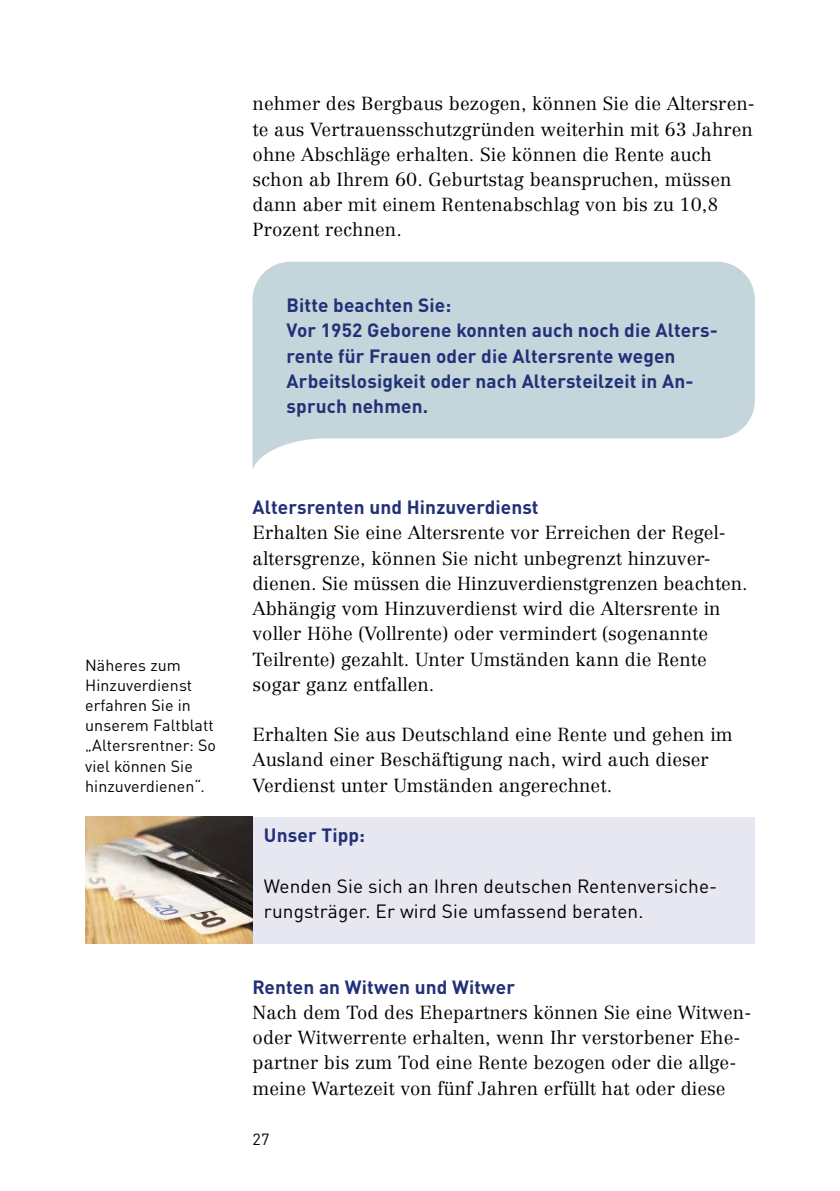
<style>
.page{position:relative;width:840px;height:1191px;background:#fff}
.page>*{position:absolute;margin:0;border:0;box-sizing:border-box;transform-origin:0 0}
.t1{font:700 19px/25.2px "DIN Pro";letter-spacing:.005em;color:#213178}
.t2{font:19px/25.2px "DIN Pro";letter-spacing:.005em;color:#000}
.t3{font:300 18.6px/25.2px "Centennial LT Pro";letter-spacing:.005em;color:#000}
.t4{font:16px/20.2px "DIN Pro";letter-spacing:.005em;color:#000}
</style>
<div class="page">
<div style="left:252px;top:817px;width:502px;height:126px;background:#e7e7f1"></div>
<svg style="left:252px;top:262px;width:502px;height:207px;background:#cddbe0"></svg>
<img style="left:85px;top:817px;width:167px;height:126px">
<p class="t4" style="left:85px;top:653px;width:132px">Näheres zum<br>Hinzuverdienst erfahren Sie in unserem Faltblatt „Altersrentner: So viel können Sie hinzuverdienen“.</p>
<p class="t3" style="left:252px;top:91px;width:503px">nehmer des Bergbaus bezogen, können Sie die Altersren&shy;te aus Vertrauensschutzgründen weiterhin mit 63 Jahren ohne Abschläge erhalten. Sie können die Rente auch schon ab Ihrem 60. Geburtstag beanspruchen, müssen dann aber mit einem Rentenabschlag von bis zu 10,8<br>Prozent rechnen.</p>
<p class="t1" style="left:286px;top:290px;width:432px">Bitte beachten Sie:<br>Vor 1952 Geborene konnten auch noch die Alters&shy;rente für Frauen oder die Altersrente wegen Arbeitslosigkeit oder nach Altersteilzeit in An&shy;spruch nehmen.</p>
<p class="t1" style="left:252px;top:492px;width:287px">Altersrenten und Hinzuverdienst</p>
<p class="t3" style="left:252px;top:520px;width:496px">Erhalten Sie eine Altersrente vor Erreichen der Regel&shy;altersgrenze, können Sie nicht unbegrenzt hinzuver&shy;dienen. Sie müssen die Hinzuverdienstgrenzen beachten.<br>Abhängig vom Hinzuverdienst wird die Altersrente in voller Höhe (Vollrente) oder vermindert (sogenannte Teilrente) gezahlt. Unter Umständen kann die Rente sogar ganz entfallen.</p>
<p class="t3" style="left:252px;top:722px;width:481px">Erhalten Sie aus Deutschland eine Rente und gehen im<br>Ausland einer Beschäftigung nach, wird auch dieser<br>Verdienst unter Umständen angerechnet.</p>
<p class="t1" style="left:264px;top:820px;width:103px">Unser Tipp:</p>
<p class="t2" style="left:264px;top:871px;width:454px">Wenden Sie sich an Ihren deutschen Rentenversiche&shy;rungsträger. Er wird Sie umfassend beraten.</p>
<p class="t1" style="left:252px;top:972px;width:264px">Renten an Witwen und Witwer</p>
<p class="t3" style="left:252px;top:999px;width:497px">Nach dem Tod des Ehepartners können Sie eine Witwen&shy;oder Witwerrente erhalten, wenn Ihr verstorbener Ehe&shy;partner bis zum Tod eine Rente bezogen oder die allge&shy;meine Wartezeit von fünf Jahren erfüllt hat oder diese</p>
<p class="t4" style="left:252px;top:1127px;width:18px">27</p>
</div>
